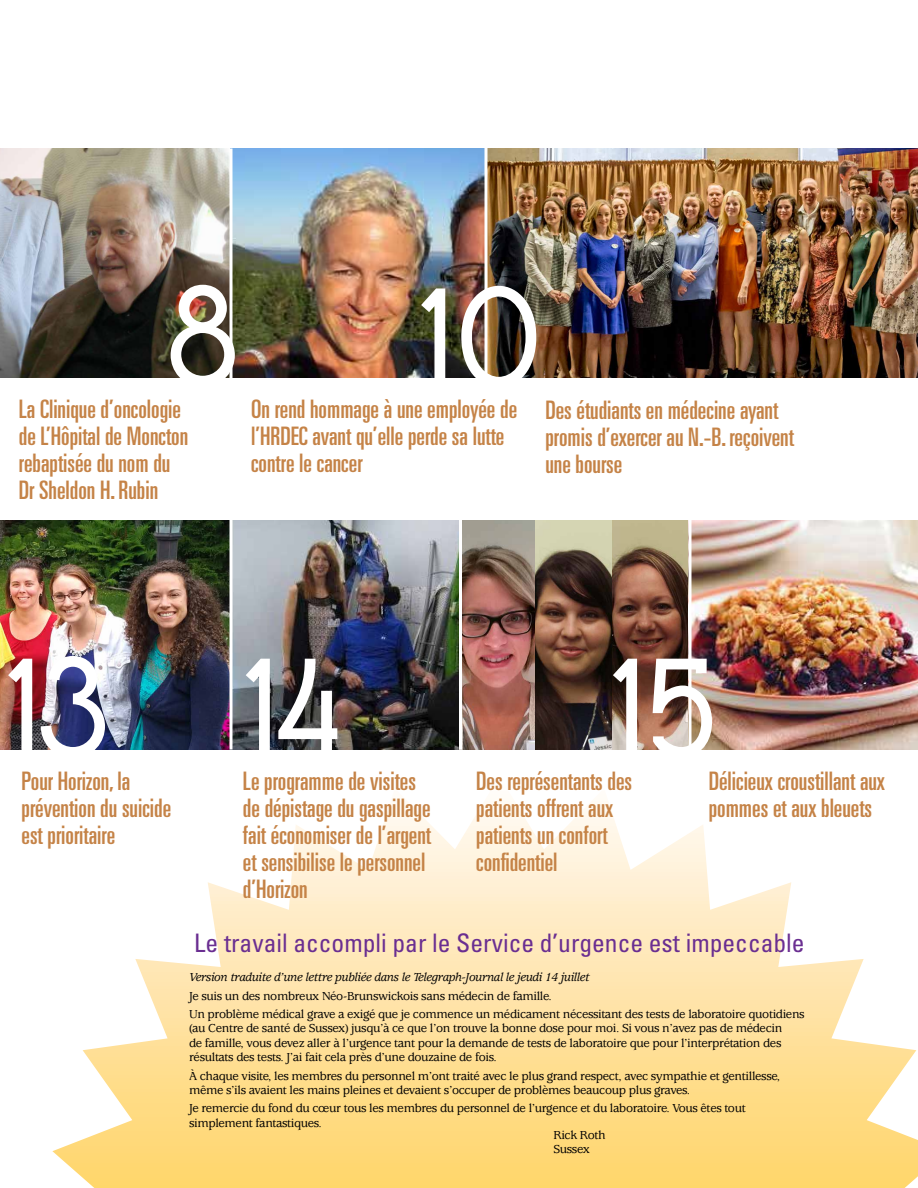
<style>
.page{position:relative;width:918px;height:1188px;background:#fff}
.page>*{position:absolute;margin:0;border:0;box-sizing:border-box;transform-origin:0 0}
.t1{font:700 150px "Rawengulk";letter-spacing:-.025em;color:#fff}
.t2{font:ultra-condensed 25.5px/27px "Univers";color:#c58347}
.t3{font:condensed 25.5px "Univers";color:#6a2e91}
.t4{font:500 12.75px/14.2px "Usherwood";letter-spacing:-.025em;color:#000}
.t5{font:italic 500 12.75px "Usherwood";letter-spacing:-.025em;color:#000}
</style>
<div class="page">
<svg style="left:52px;top:801px;width:866px;height:387px"></svg>
<img style="left:611px;top:521px;width:307px;height:229px">
<img style="left:534px;top:521px;width:77px;height:229px">
<img style="left:232px;top:521px;width:302px;height:229px">
<img style="left:1px;top:148px;width:917px;height:230px">
<img style="left:0;top:148px;width:1px;height:230px">
<img style="left:0;top:521px;width:230px;height:229px">
<hr style="left:230px;top:148px;width:2px;height:232px;background:#fff">
<hr style="left:459px;top:518px;width:3px;height:232px;background:#fff">
<svg style="left:688px;top:520px;width:4px;height:230px"></svg>
<svg style="left:484px;top:148px;width:4px;height:230px"></svg>
<h1 class="t1" style="left:165px;top:251px;width:378px">8 10</h1>
<h2 class="t2" style="left:19px;top:422px;width:171px">de L’Hôpital de Moncton rebaptisée du nom du<br>Dr Sheldon H. Rubin</h2>
<h2 class="t2" style="left:251px;top:395px;width:268px">On rend hommage à une employée de l’HRDEC avant qu’elle perde sa lutte contre le cancer</h2>
<h2 class="t2" style="left:545px;top:396px;width:250px">Des étudiants en médecine ayant promis d’exercer au N.-B. reçoivent une bourse</h2>
<h2 class="t2" style="left:19px;top:395px;width:164px">La Clinique d’oncologie</h2>
<h1 class="t1" style="left:5px;top:621px;width:339px">13 14</h1>
<h1 class="t1" style="left:610px;top:621px;width:109px">15</h1>
<h2 class="t2" style="left:22px;top:767px;width:151px">Pour Horizon, la prévention du suicide est prioritaire</h2>
<h2 class="t2" style="left:243px;top:767px;width:190px">Le programme de visites de dépistage du gaspillage fait économiser de l’argent et sensibilise le personnel d’Horizon</h2>
<h2 class="t2" style="left:476px;top:767px;width:157px">Des représentants des patients offrent aux patients un confort confidentiel</h2>
<h2 class="t2" style="left:709px;top:767px;width:178px">Délicieux croustillant aux pommes et aux bleuets</h2>
<h2 class="t3" style="left:194px;top:927px;width:612px">Le travail accompli par le Service d’urgence est impeccable</h2>
<p class="t5" style="left:189px;top:970px;width:402px">Version traduite d’une lettre publiée dans le Telegraph-Journal le jeudi 14 juillet</p>
<p class="t4" style="left:189px;top:987px;width:617px;line-height:18.6px">Je suis un des nombreux Néo-Brunswickois sans médecin de famille.<br>Un problème médical grave a exigé que je commence un médicament nécessitant des tests de laboratoire quotidiens</p>
<p class="t4" style="left:189px;top:1022px;width:595px;text-align:justify">(au Centre de santé de Sussex) jusqu’à ce que l’on trouve la bonne dose pour moi. Si vous n’avez pas de médecin de famille, vous devez aller à l’urgence tant pour la demande de tests de laboratoire que pour l’interprétation des résultats des tests. J’ai fait cela près d’une douzaine de fois.</p>
<p class="t4" style="left:189px;top:1069px;width:593px">À chaque visite, les membres du personnel m’ont traité avec le plus grand respect, avec sympathie et gentillesse, même s’ils avaient les mains pleines et devaient s’occuper de problèmes beaucoup plus graves.</p>
<p class="t4" style="left:189px;top:1101px;width:558px">Je remercie du fond du cœur tous les membres du personnel de l’urgence et du laboratoire. Vous êtes tout simplement fantastiques.</p>
<p class="t4" style="left:553px;top:1128px;width:54px">Rick Roth<br>Sussex</p>
</div>
